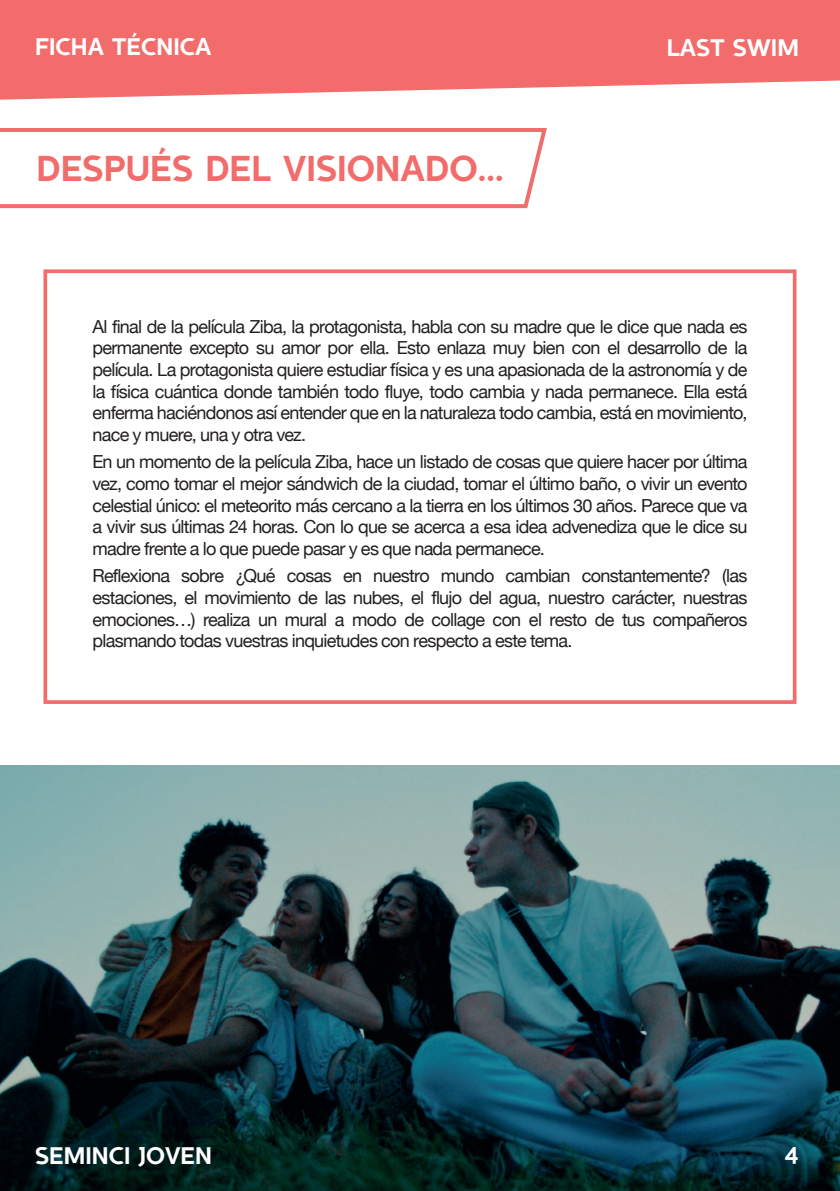
<style>
.page{position:relative;width:840px;height:1191px;background:#fff}
.page>*{position:absolute;margin:0;border:0;box-sizing:border-box;transform-origin:0 0}
.t1{font:36px "SEMINCISANS Regular";color:#f16c6b}
.t2{font:24px "SEMINCISANS Regular";color:#fff}
.t3{font:18px/21.6px "Helvetica Neue";letter-spacing:-.04em;color:#231f20;text-align:justify}
</style>
<div class="page">
<svg style="left:0;top:0;width:839px;height:100px;background:#f27a79"></svg>
<svg style="left:0;top:128px;width:547px;height:81px"></svg>
<div style="left:43px;top:269px;width:753px;height:435px;border:4px solid #f16c6b"></div>
<img style="left:0;top:765px;width:839px;height:426px">
<h2 class="t2" style="left:35px;top:32px;width:178px">FICHA TÉCNICA</h2>
<h2 class="t2" style="left:666px;top:33px;width:133px">LAST SWIM</h2>
<h1 class="t1" style="left:37px;top:147px;width:468px">DESPUÉS DEL VISIONADO...</h1>
<p class="t3" style="left:92px;top:316px;width:656px">Al final de la película Ziba, la protagonista, habla con su madre que le dice que nada es permanente excepto su amor por ella. Esto enlaza muy bien con el desarrollo de la película. La protagonista quiere estudiar física y es una apasionada de la astronomía y de la física cuántica donde también todo fluye, todo cambia y nada permanece. Ella está enferma haciéndonos así entender que en la naturaleza todo cambia, está en movimiento, nace y muere, una y otra vez.</p>
<p class="t3" style="left:92px;top:452px;width:656px">En un momento de la película Ziba, hace un listado de cosas que quiere hacer por última vez, como tomar el mejor sándwich de la ciudad, tomar el último baño, o vivir un evento celestial único: el meteorito más cercano a la tierra en los últimos 30 años. Parece que va a vivir sus últimas 24 horas. Con lo que se acerca a esa idea advenediza que le dice su madre frente a lo que puede pasar y es que nada permanece.</p>
<p class="t3" style="left:92px;top:566px;width:656px">Reflexiona sobre ¿Qué cosas en nuestro mundo cambian constantemente? (las estaciones, el movimiento de las nubes, el flujo del agua, nuestro carácter, nuestras emociones…) realiza un mural a modo de collage con el resto de tus compañeros plasmando todas vuestras inquietudes con respecto a este tema.</p>
<h2 class="t2" style="left:35px;top:1141px;width:178px">SEMINCI JOVEN</h2>
<h2 class="t2" style="left:783px;top:1141px;width:16px">45</h2>
</div>
